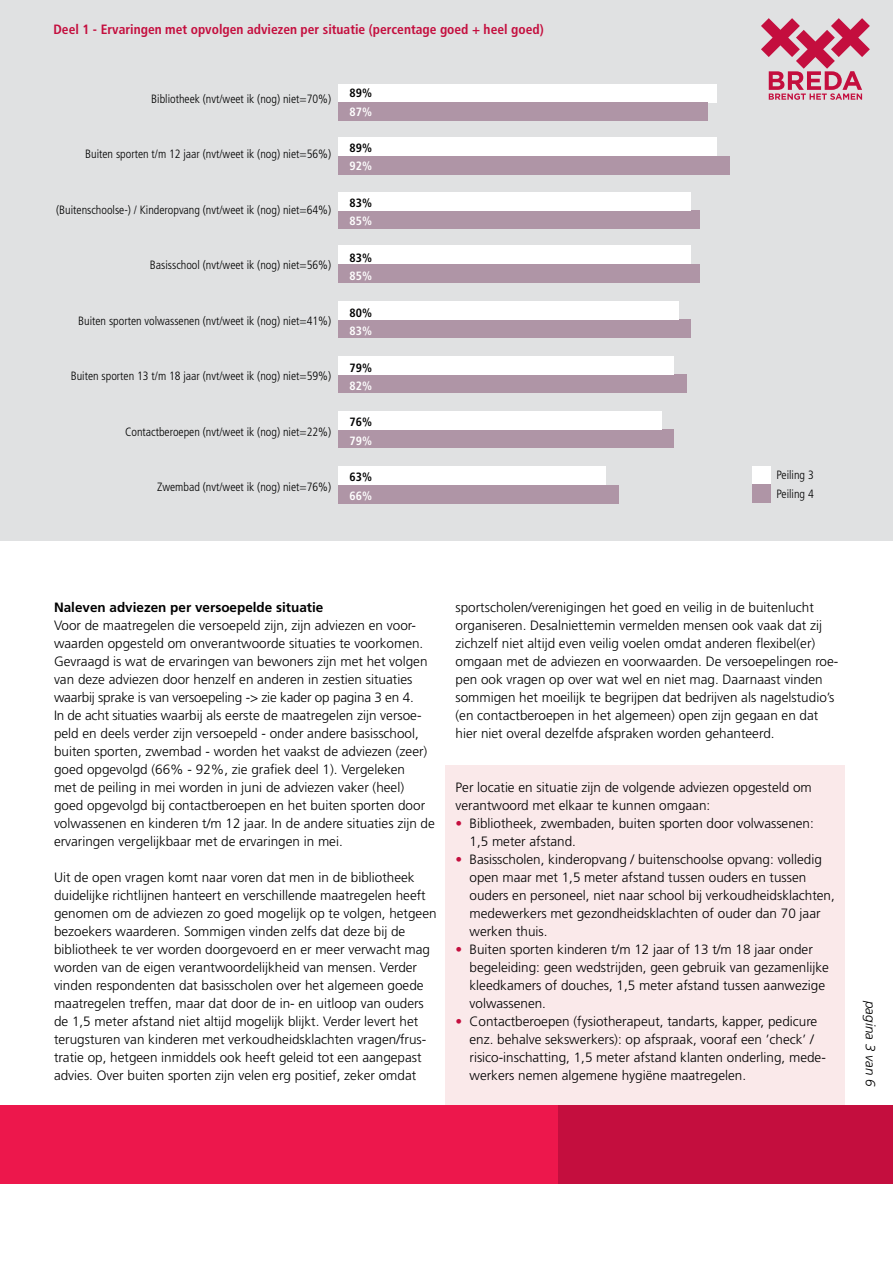
<style>
.page{position:relative;width:893px;height:1263px;background:#fff}
.page>*{position:absolute;margin:0;border:0;box-sizing:border-box;transform-origin:0 0}
.P_basistekst{font:300 13.5px/18px "Frutiger LT Std";color:#000}
.t1{font:700 condensed 13.5px "Frutiger LT Std";color:#c40e3e}
._2_kopje_zwart{font:700 13.5px "Frutiger LT Std";color:#000}
.t2{font:italic 300 13.5px "Frutiger LT Std";color:#000}
.t3{font:300 condensed 12px/18.8px "Frutiger LT Std";color:#000}
.t4{font:700 condensed 12px "Frutiger LT Std";color:#000}
.t5{font:700 condensed 12px "Frutiger LT Std";color:#fff}
.s1{color:#c40e3e}
</style>
<div class="page">
<div style="left:445px;top:765px;width:400px;height:340px;background:#fae9ea"></div>
<div style="left:0;top:0;width:893px;height:540px;background:#e0e1e2"></div>
<div style="left:338px;top:84px;width:378px;height:18px;background:#fff"></div>
<div style="left:338px;top:102px;width:370px;height:19px;background:#af95a6"></div>
<div style="left:338px;top:156px;width:391px;height:18px;background:#af95a6"></div>
<div style="left:338px;top:211px;width:361px;height:18px;background:#af95a6"></div>
<div style="left:338px;top:264px;width:361px;height:18px;background:#af95a6"></div>
<div style="left:338px;top:319px;width:353px;height:18px;background:#af95a6"></div>
<div style="left:338px;top:374px;width:349px;height:19px;background:#af95a6"></div>
<div style="left:338px;top:430px;width:336px;height:18px;background:#af95a6"></div>
<div style="left:338px;top:485px;width:281px;height:18px;background:#af95a6"></div>
<div style="left:338px;top:192px;width:353px;height:19px;background:#fff"></div>
<div style="left:338px;top:301px;width:340px;height:18px;background:#fff"></div>
<div style="left:338px;top:467px;width:268px;height:18px;background:#fff"></div>
<div style="left:338px;top:356px;width:336px;height:18px;background:#fff"></div>
<div style="left:338px;top:246px;width:353px;height:18px;background:#fff"></div>
<div style="left:338px;top:138px;width:378px;height:18px;background:#fff"></div>
<div style="left:338px;top:411px;width:323px;height:19px;background:#fff"></div>
<div style="left:0;top:1105px;width:562px;height:79px;background:#ed174c"></div>
<div style="left:558px;top:1105px;width:335px;height:79px;background:#c40e3e"></div>
<div style="left:753px;top:466px;width:18px;height:18px;background:#fff"></div>
<div style="left:753px;top:484px;width:18px;height:18px;background:#af95a6"></div>
<svg style="left:761px;top:18px;width:109px;height:82px"></svg>
<p class="t1" style="left:53px;top:21px;width:492px">Deel 1 - Ervaringen met opvolgen adviezen per situatie (percentage goed + heel goed)</p>
<p class="t3" style="left:151px;top:89px;width:181px">Bibliotheek (nvt/weet ik (nog) niet=70%)</p>
<p class="t3" style="left:85px;top:145px;width:248px">Buiten sporten t/m 12 jaar (nvt/weet ik (nog) niet=56%)</p>
<p class="t3" style="left:56px;top:200px;width:276px">(Buitenschoolse-) / Kinderopvang (nvt/weet ik (nog) niet=64%)</p>
<p class="t3" style="left:150px;top:256px;width:183px">Basisschool (nvt/weet ik (nog) niet=56%)</p>
<p class="t3" style="left:78px;top:311px;width:254px">Buiten sporten volwassenen (nvt/weet ik (nog) niet=41%)</p>
<p class="t3" style="left:71px;top:367px;width:262px">Buiten sporten 13 t/m 18 jaar (nvt/weet ik (nog) niet=59%)</p>
<p class="t3" style="left:125px;top:422px;width:208px">Contactberoepen (nvt/weet ik (nog) niet=22%)</p>
<p class="t3" style="left:157px;top:478px;width:176px">Zwembad (nvt/weet ik (nog) niet=76%)</p>
<p class="t4" style="left:350px;top:86px;width:24px">89%</p>
<p class="t5" style="left:350px;top:104px;width:24px">87%</p>
<p class="t4" style="left:350px;top:141px;width:24px">89%</p>
<p class="t5" style="left:350px;top:159px;width:24px">92%</p>
<p class="t4" style="left:350px;top:196px;width:24px">83%</p>
<p class="t5" style="left:350px;top:214px;width:24px">85%</p>
<p class="t4" style="left:350px;top:251px;width:24px">83%</p>
<p class="t5" style="left:350px;top:269px;width:24px">85%</p>
<p class="t4" style="left:350px;top:305px;width:24px">80%</p>
<p class="t5" style="left:350px;top:324px;width:24px">83%</p>
<p class="t4" style="left:350px;top:360px;width:24px">79%</p>
<p class="t5" style="left:350px;top:379px;width:24px">82%</p>
<p class="t4" style="left:350px;top:415px;width:24px">76%</p>
<p class="t5" style="left:350px;top:433px;width:24px">79%</p>
<p class="t4" style="left:350px;top:470px;width:24px">63%</p>
<p class="t5" style="left:350px;top:488px;width:24px">66%</p>
<p class="t3" style="left:776px;top:466px;width:39px">Peiling 3<br>Peiling 4</p>
<p class="_2_kopje_zwart" style="left:54px;top:599px;width:271px">Naleven adviezen per versoepelde situatie</p>
<p class="P_basistekst" style="left:54px;top:617px;width:382px">Voor de maatregelen die versoepeld zijn, zijn adviezen en voor&shy;waarden opgesteld om onverantwoorde situaties te voorkomen.<br>Gevraagd is wat de ervaringen van bewoners zijn met het volgen van deze adviezen door henzelf en anderen in zestien situaties waarbij sprake is van versoepeling -&gt; zie kader op pagina 3 en 4.<br>In de acht situaties waarbij als eerste de maatregelen zijn versoe&shy;peld en deels verder zijn versoepeld - onder andere basisschool, buiten sporten, zwembad - worden het vaakst de adviezen (zeer) goed opgevolgd (66% - 92%, zie grafiek deel 1). Vergeleken<br>met de peiling in mei worden in juni de adviezen vaker (heel) goed opgevolgd bij contactberoepen en het buiten sporten door volwassenen en kinderen t/m 12 jaar. In de andere situaties zijn de ervaringen vergelijkbaar met de ervaringen in mei.</p>
<p class="P_basistekst" style="left:54px;top:868px;width:384px">Uit de open vragen komt naar voren dat men in de bibliotheek duidelijke richtlijnen hanteert en verschillende maatregelen heeft genomen om de adviezen zo goed mogelijk op te volgen, hetgeen bezoekers waarderen. Sommigen vinden zelfs dat deze bij de bibliotheek te ver worden doorgevoerd en er meer verwacht mag worden van de eigen verantwoordelijkheid van mensen. Verder vinden respondenten dat basisscholen over het algemeen goede maatregelen treffen, maar dat door de in- en uitloop van ouders de 1,5 meter afstand niet altijd mogelijk blijkt. Verder levert het terugsturen van kinderen met verkoudheidsklachten vragen/frus&shy;tratie op, hetgeen inmiddels ook heeft geleid tot een aangepast advies. Over buiten sporten zijn velen erg positief, zeker omdat</p>
<p class="P_basistekst" style="left:455px;top:598px;width:384px">sportscholen/verenigingen het goed en veilig in de buitenlucht organiseren. Desalniettemin vermelden mensen ook vaak dat zij zichzelf niet altijd even veilig voelen omdat anderen flexibel(er) omgaan met de adviezen en voorwaarden. De versoepelingen roe&shy;pen ook vragen op over wat wel en niet mag. Daarnaast vinden sommigen het moeilijk te begrijpen dat bedrijven als nagelstudio’s (en contactberoepen in het algemeen) open zijn gegaan en dat hier niet overal dezelfde afspraken worden gehanteerd.</p>
<p class="P_basistekst" style="left:455px;top:778px;width:358px">Per locatie en situatie zijn de volgende adviezen opgesteld om verantwoord met elkaar te kunnen omgaan:</p>
<p class="P_basistekst" style="left:469px;top:815px;width:346px;text-indent:-14px"><span class="s1">•</span> Bibliotheek, zwembaden, buiten sporten door volwassenen:<br>1,5 meter afstand.</p>
<p class="P_basistekst" style="left:469px;top:851px;width:367px;text-indent:-14px"><span class="s1">•</span> Basisscholen, kinderopvang / buitenschoolse opvang: volledig open maar met 1,5 meter afstand tussen ouders en tussen ouders en personeel, niet naar school bij verkoudheidsklachten, medewerkers met gezondheidsklachten of ouder dan 70 jaar werken thuis.</p>
<p class="P_basistekst" style="left:469px;top:941px;width:361px;text-indent:-14px"><span class="s1">•</span> Buiten sporten kinderen t/m 12 jaar of 13 t/m 18 jaar onder begeleiding: geen wedstrijden, geen gebruik van gezamenlijke kleedkamers of douches, 1,5 meter afstand tussen aanwezige volwassenen.</p>
<p class="P_basistekst" style="left:469px;top:1013px;width:358px;text-indent:-14px"><span class="s1">•</span> Contactberoepen (fysiotherapeut, tandarts, kapper, pedicure enz. behalve sekswerkers): op afspraak, vooraf een ’check’ / risico-inschatting, 1,5 meter afstand klanten onderling, mede&shy;werkers nemen algemene hygiëne maatregelen.</p>
<p class="t2" style="left:878px;top:1001px;width:87px;rotate:90deg">pagina 3 van 6</p>
</div>
